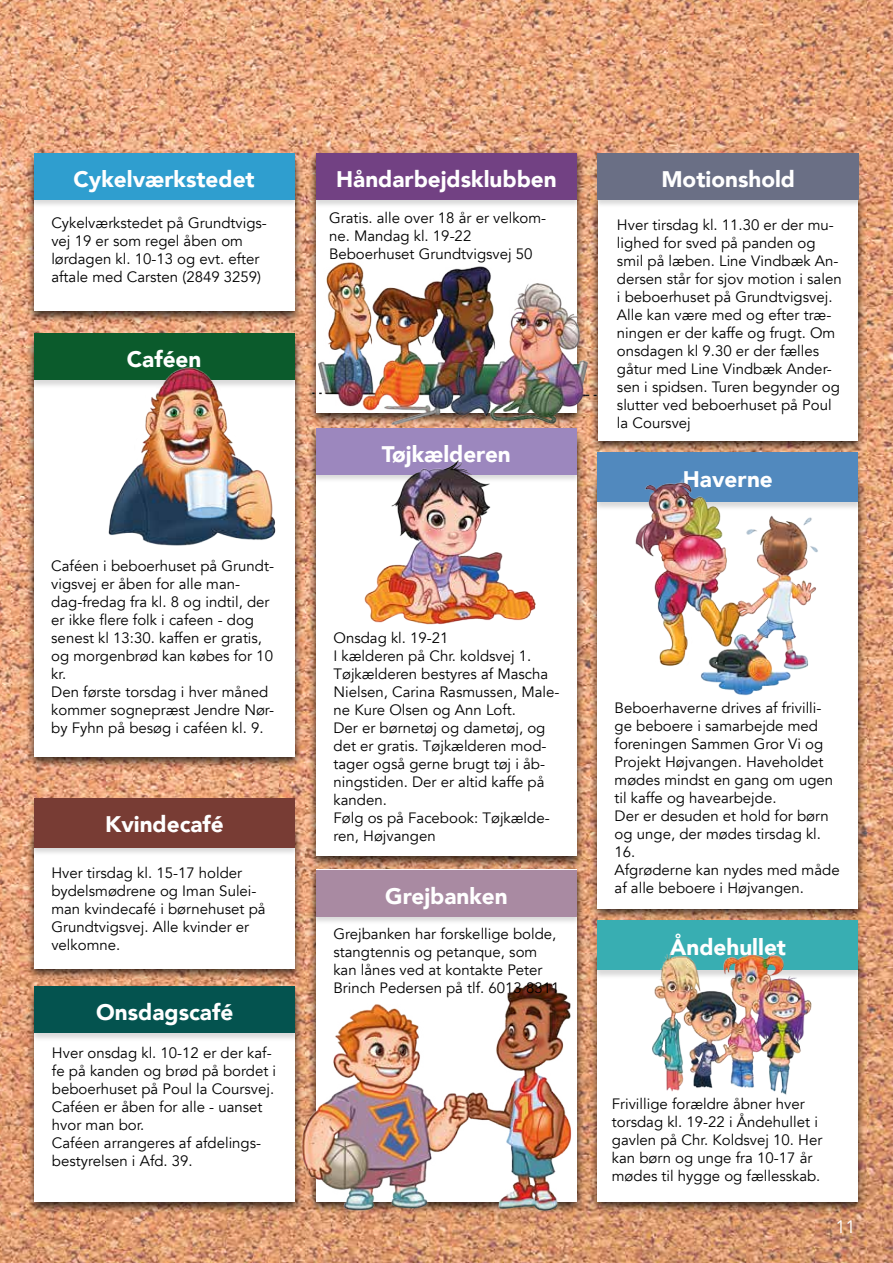
<style>
.page{position:relative;width:893px;height:1263px;background:#fff}
.page>*{position:absolute;margin:0;border:0;box-sizing:border-box;transform-origin:0 0}
.t1{font:900 22.5px "Avenir";color:#fff}
.t2{font:18px "Avenir";color:#fff}
.t3{font:15px/18px "Avenir";color:#000}
</style>
<div class="page">
<img style="left:0;top:0;width:893px;height:1263px">
<div style="left:307px;top:149px;width:278px;height:277px;background:#000;opacity:.75"></div>
<div style="left:316px;top:153px;width:261px;height:260px;background:#fff"></div>
<img style="left:308px;top:221px;width:282px;height:220px">
<div style="left:311px;top:153px;width:270px;height:55px;background:#000;opacity:.15"></div>
<div style="left:316px;top:153px;width:261px;height:46px;background:#724183"></div>
<div style="left:26px;top:828px;width:277px;height:153px;background:#000;opacity:.75"></div>
<div style="left:34px;top:832px;width:261px;height:136px;background:#fff"></div>
<div style="left:29px;top:797px;width:270px;height:59px;background:#000;opacity:.15"></div>
<div style="left:34px;top:798px;width:261px;height:49px;background:#783c34"></div>
<div style="left:589px;top:476px;width:278px;height:445px;background:#000;opacity:.75"></div>
<div style="left:597px;top:480px;width:261px;height:428px;background:#fff"></div>
<div style="left:593px;top:452px;width:270px;height:59px;background:#000;opacity:.15"></div>
<div style="left:597px;top:452px;width:261px;height:50px;background:#5189be"></div>
<img style="left:623px;top:479px;width:209px;height:217px">
<div style="left:316px;top:870px;width:261px;height:332px;background:#fff"></div>
<div style="left:311px;top:869px;width:270px;height:56px;background:#000;opacity:.15"></div>
<div style="left:316px;top:870px;width:261px;height:46px;background:#a98aa2"></div>
<img style="left:282px;top:948px;width:310px;height:286px">
<div style="left:25px;top:336px;width:278px;height:433px;background:#000;opacity:.75"></div>
<div style="left:34px;top:340px;width:261px;height:416px;background:#fff"></div>
<div style="left:29px;top:333px;width:270px;height:56px;background:#000;opacity:.15"></div>
<div style="left:34px;top:334px;width:261px;height:46px;background:#0b5b2c"></div>
<img style="left:100px;top:367px;width:186px;height:179px">
<div style="left:26px;top:155px;width:277px;height:168px;background:#000;opacity:.75"></div>
<div style="left:34px;top:159px;width:261px;height:152px;background:#fff"></div>
<div style="left:29px;top:153px;width:270px;height:55px;background:#000;opacity:.15"></div>
<div style="left:34px;top:153px;width:260px;height:46px;background:#2f9ecf"></div>
<div style="left:26px;top:988px;width:278px;height:226px;background:#000;opacity:.75"></div>
<div style="left:35px;top:992px;width:260px;height:210px;background:#fff"></div>
<div style="left:30px;top:986px;width:270px;height:56px;background:#000;opacity:.15"></div>
<div style="left:35px;top:987px;width:260px;height:46px;background:#04534f"></div>
<div style="left:590px;top:193px;width:276px;height:260px;background:#000;opacity:.75"></div>
<div style="left:598px;top:197px;width:260px;height:244px;background:#fff"></div>
<div style="left:593px;top:153px;width:270px;height:55px;background:#000;opacity:.15"></div>
<div style="left:597px;top:153px;width:262px;height:46px;background:#6a6f85"></div>
<div style="left:308px;top:429px;width:277px;height:440px;background:#000;opacity:.75"></div>
<div style="left:316px;top:434px;width:261px;height:422px;background:#fff"></div>
<div style="left:311px;top:427px;width:270px;height:56px;background:#000;opacity:.15"></div>
<div style="left:316px;top:428px;width:261px;height:46px;background:#9c87be"></div>
<img style="left:352px;top:460px;width:188px;height:165px">
<div style="left:589px;top:950px;width:277px;height:264px;background:#000;opacity:.75"></div>
<div style="left:597px;top:954px;width:261px;height:248px;background:#fff"></div>
<div style="left:593px;top:920px;width:269px;height:59px;background:#000;opacity:.15"></div>
<div style="left:597px;top:920px;width:261px;height:50px;background:#38aeb2"></div>
<img style="left:636px;top:952px;width:185px;height:143px">
<h1 class="t1" style="left:74px;top:160px;width:183px">Cykelværkstedet</h1>
<p class="t3" style="left:51px;top:214px;width:217px">Cykelværkstedet på Grundtvigs&shy;vej 19 er som regel åben om lørdagen kl. 10-13 og evt. efter aftale med Carsten (2849 3259)</p>
<h1 class="t1" style="left:127px;top:340px;width:76px">Caféen</h1>
<p class="t3" style="left:51px;top:557px;width:224px">Caféen i beboerhuset på Grundt&shy;vigsvej er åben for alle man&shy;dag-fredag fra kl. 8 og indtil, der er ikke flere folk i cafeen - dog senest kl 13:30. kaffen er gratis, og morgenbrød kan købes for 10 kr.<br>Den første torsdag i hver måned kommer sognepræst Jendre Nør&shy;by Fyhn på besøg i caféen kl. 9.</p>
<h1 class="t1" style="left:105px;top:805px;width:120px">Kvindecafé</h1>
<p class="t3" style="left:51px;top:864px;width:216px">Hver tirsdag kl. 15-17 holder bydelsmødrene og Iman Sulei&shy;man kvindecafé i børnehuset på<br>Grundtvigsvej. Alle kvinder er velkomne.</p>
<h1 class="t1" style="left:96px;top:993px;width:139px">Onsdagscafé</h1>
<p class="t3" style="left:52px;top:1044px;width:226px">Hver onsdag kl. 10-12 er der kaf&shy;fe på kanden og brød på bordet i beboerhuset på Poul la Coursvej.<br>Caféen er åben for alle - uanset hvor man bor.<br>Caféen arrangeres af afdelings&shy;bestyrelsen i Afd. 39.</p>
<h1 class="t1" style="left:336px;top:160px;width:222px">Håndarbejdsklubben</h1>
<p class="t3" style="left:329px;top:209px;width:219px">Gratis. alle over 18 år er velkom&shy;ne. Mandag kl. 19-22<br>Beboerhuset Grundtvigsvej 50</p>
<h1 class="t1" style="left:382px;top:435px;width:131px">Tøjkælderen</h1>
<h1 class="t1" style="left:661px;top:160px;width:135px">Motionshold</h1>
<p class="t3" style="left:617px;top:216px;width:226px">Hver tirsdag kl. 11.30 er der mu&shy;lighed for sved på panden og smil på læben. Line Vindbæk An&shy;dersen står for sjov motion i salen i beboerhuset på Grundtvigsvej.<br>Alle kan være med og efter træ&shy;ningen er der kaffe og frugt. Om onsdagen kl 9.30 er der fælles gåtur med Line Vindbæk Ander&shy;sen i spidsen. Turen begynder og slutter ved beboerhuset på Poul la Coursvej</p>
<h1 class="t1" style="left:683px;top:460px;width:91px">Haverne</h1>
<p class="t3" style="left:333px;top:629px;width:227px">Onsdag kl. 19-21<br>I kælderen på Chr. koldsvej 1.<br>Tøjkælderen bestyres af Mascha<br>Nielsen, Carina Rasmussen, Male&shy;ne Kure Olsen og Ann Loft.<br>Der er børnetøj og dametøj, og det er gratis. Tøjkælderen mod&shy;tager også gerne brugt tøj i åb&shy;ningstiden. Der er altid kaffe på kanden.<br>Følg os på Facebook: Tøjkælde&shy;ren, Højvangen</p>
<h1 class="t1" style="left:385px;top:876px;width:124px">Grejbanken</h1>
<p class="t3" style="left:333px;top:925px;width:228px">Grejbanken har forskellige bolde, stangtennis og petanque, som kan lånes ved at kontakte Peter<br>Brinch Pedersen på tlf. 6013 8311</p>
<p class="t3" style="left:615px;top:699px;width:227px">Beboerhaverne drives af frivilli&shy;ge beboere i samarbejde med foreningen Sammen Gror Vi og<br>Projekt Højvangen. Haveholdet mødes mindst en gang om ugen til kaffe og havearbejde.<br>Der er desuden et hold for børn og unge, der mødes tirsdag kl.<br>16.<br>Afgrøderne kan nydes med måde af alle beboere i Højvangen.</p>
<h1 class="t1" style="left:670px;top:928px;width:118px">Åndehullet</h1>
<p class="t3" style="left:612px;top:1095px;width:212px">Frivillige forældre åbner hver torsdag kl. 19-22 i Åndehullet i gavlen på Chr. Koldsvej 10. Her kan børn og unge fra 10-17 år mødes til hygge og fællesskab.</p>
<p class="t2" style="left:835px;top:1216px;width:22px">11</p>
</div>
